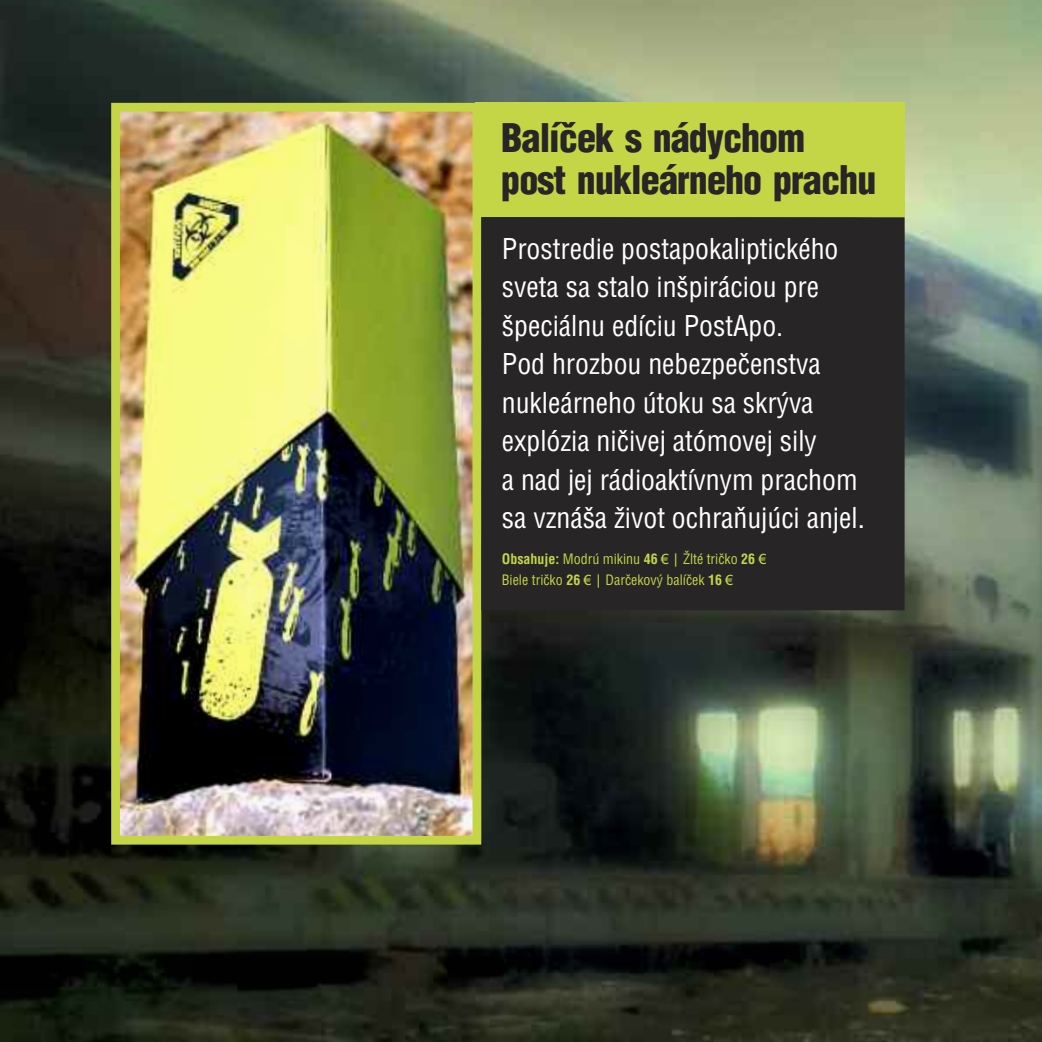
<style>
.page{position:relative;width:1042px;height:1042px;background:#fff}
.page>*{position:absolute;margin:0;border:0;box-sizing:border-box;transform-origin:0 0}
.t1{font:900 38.5px/42px "Switzerland Cond";letter-spacing:-.025em;color:#272526}
.t2{font:28px/38.5px "Switzerland Condensed";color:#fff}
.t3{font:14px/21px "Switzerland Condensed";color:#c4d546}
.s1{font-family:"Arial"}
.s2{font-weight:700}
.s3{font-family:"Tahoma"}
</style>
<div class="page">
<img style="left:0;top:0;width:1042px;height:1042px">
<img style="left:121px;top:113px;width:350px;height:721px">
<div style="left:111px;top:103px;width:370px;height:741px;border:9px solid #c4d546"></div>
<div style="left:481px;top:217px;width:423px;height:393px;background:#272526"></div>
<div style="left:475px;top:103px;width:430px;height:114px;background:#c4d546"></div>
<h1 class="t1" style="left:501px;top:117px;width:377px">Balíček s nádychom post nukleárneho prachu</h1>
<p class="t2" style="left:502px;top:230px;width:365px">Prostredie postapokaliptického sveta sa stalo inšpiráciou pre špeciálnu edíciu PostApo.<br>Pod hrozbou nebezpečenstva nukleárneho útoku sa skrýva explózia ničivej atómovej sily<br>a nad jej rádioaktívnym prachom sa vznáša život ochraňujúci anjel<span class="s1">.</span></p>
<p class="t3" style="left:502px;top:549px;width:266px"><span class="s2">Obsahuje:</span> Modrú mikinu <span class="s2">46</span> <span class="s3">€ |</span> Žlté tričko <span class="s2">26</span> <span class="s3">€<br></span>Biele tričko <span class="s2">26</span> <span class="s3">€ |</span> Darčekový balíček <span class="s2">16</span> <span class="s3">€</span></p>
</div>
